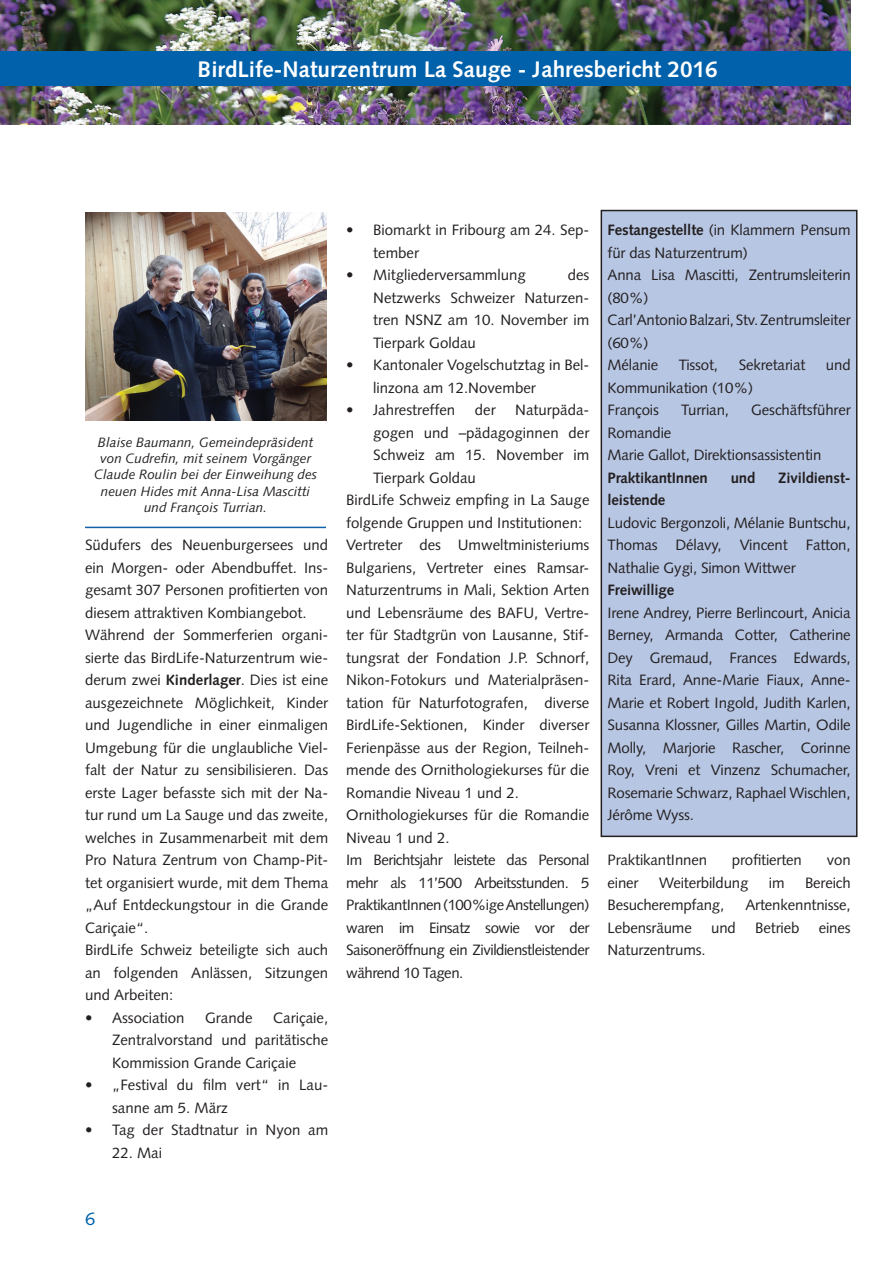
<style>
.page{position:relative;width:893px;height:1263px;background:#fff}
.page>*{position:absolute;margin:0;border:0;box-sizing:border-box;transform-origin:0 0}
.t1{font:700 22.5px "Syntax LT";color:#fff}
.t2{font:18px "Syntax LT";color:#0161aa}
.t3{font:15px/22.5px "Syntax LT";color:#231f20}
.t4{font:15px "Syntax LT";letter-spacing:-.03em;color:#231f20}
.t5{font:700 15px "Syntax LT";letter-spacing:-.01em;color:#231f20}
.t6{font:italic 13.5px/16.2px "Syntax LT";color:#231f20;text-align:center}
.s1{font-weight:700}
</style>
<div class="page">
<img style="left:0;top:0;width:850px;height:125px">
<div style="left:0;top:51px;width:850px;height:34px;background:#0161aa"></div>
<div style="left:601px;top:211px;width:256px;height:625px;background:#b7c6e3"></div>
<div style="left:601px;top:210px;width:256px;height:627px;border:2px solid #231f20"></div>
<img style="left:85px;top:213px;width:241px;height:207px">
<hr style="left:85px;top:527px;width:241px;height:1px;background:#1361ab">
<h1 class="t1" style="left:198px;top:56px;width:522px">BirdLife-Naturzentrum La Sauge - Jahresbericht 2016</h1>
<p class="t6" style="left:94px;top:434px;width:224px">Blaise Baumann, Gemeindepräsident von Cudrefin, mit seinem Vorgänger Claude Roulin bei der Einweihung des neuen Hides mit Anna-Lisa Mascitti und François Turrian.</p>
<p class="t3" style="left:85px;top:534px;width:245px">Südufers des Neuenburgersees und ein Morgen- oder Abendbuffet. Ins&shy;gesamt 307 Personen profitierten von diesem attraktiven Kombiangebot.<br>Während der Sommerferien organi&shy;sierte das BirdLife-Naturzentrum wie&shy;derum zwei <span class="s1">Kinderlager</span>. Dies ist eine ausgezeichnete Möglichkeit, Kinder und Jugendliche in einer einmaligen Umgebung für die unglaubliche Viel&shy;falt der Natur zu sensibilisieren. Das erste Lager befasste sich mit der Na&shy;tur rund um La Sauge und das zweite, welches in Zusammenarbeit mit dem Pro Natura Zentrum von Champ-Pit&shy;tet organisiert wurde, mit dem Thema „Auf Entdeckungstour in die Grande Cariçaie“.<br>BirdLife Schweiz beteiligte sich auch an folgenden Anlässen, Sitzungen und Arbeiten:</p>
<p class="t3" style="left:85px;top:1006px;width:101px">• Association</p>
<p class="t3" style="left:205px;top:1006px;width:49px">Grande</p>
<p class="t3" style="left:112px;top:1006px;width:218px;text-align:justify;text-indent:161px">Cariçaie, Zentralvorstand und paritätische Kommission Grande Cariçaie</p>
<p class="t3" style="left:112px;top:1074px;width:218px;text-indent:-27px">• „Festival du film vert“ in Lau&shy;sanne am 5. März</p>
<p class="t3" style="left:85px;top:1119px;width:245px">• Tag der Stadtnatur in Nyon am</p>
<p class="t3" style="left:112px;top:1141px;width:52px">22. Mai</p>
<p class="t3" style="left:373px;top:219px;width:218px;text-indent:-27px">• Biomarkt in Fribourg am 24. Sep&shy;tember</p>
<p class="t3" style="left:346px;top:264px;width:181px">• Mitgliederversammlung</p>
<p class="t3" style="left:373px;top:264px;width:218px;text-align:justify;text-indent:195px">des Netzwerks Schweizer Naturzen&shy;tren NSNZ am 10. November im Tierpark Goldau</p>
<p class="t3" style="left:373px;top:354px;width:218px;text-indent:-27px">• Kantonaler Vogelschutztag in Bel&shy;linzona am 12.November</p>
<p class="t3" style="left:346px;top:399px;width:110px">• Jahrestreffen</p>
<p class="t3" style="left:475px;top:399px;width:22px">der</p>
<p class="t3" style="left:515px;top:399px;width:76px">Naturpäda-</p>
<p class="t3" style="left:373px;top:421px;width:218px">gogen und –pädagoginnen der</p>
<p class="t3" style="left:373px;top:444px;width:218px">Schweiz am 15. November im</p>
<p class="t3" style="left:373px;top:466px;width:104px">Tierpark Goldau</p>
<p class="t3" style="left:346px;top:489px;width:245px">BirdLife Schweiz empfing in La Sauge</p>
<p class="t3" style="left:346px;top:511px;width:237px">folgende Gruppen und Institutionen:</p>
<p class="t3" style="left:346px;top:534px;width:245px">Vertreter des Umweltministeriums</p>
<p class="t3" style="left:346px;top:556px;width:245px">Bulgariens, Vertreter eines Ramsar-</p>
<p class="t3" style="left:346px;top:579px;width:245px">Naturzentrums in Mali, Sektion Arten</p>
<p class="t3" style="left:346px;top:601px;width:245px">und Lebensräume des BAFU, Vertre-</p>
<p class="t3" style="left:346px;top:624px;width:245px">ter für Stadtgrün von Lausanne, Stif-</p>
<p class="t3" style="left:346px;top:646px;width:245px">tungsrat der Fondation J.P. Schnorf,</p>
<p class="t3" style="left:346px;top:669px;width:245px">Nikon-Fotokurs und Materialpräsen-</p>
<p class="t3" style="left:346px;top:691px;width:245px">tation für Naturfotografen, diverse</p>
<p class="t3" style="left:346px;top:714px;width:245px">BirdLife-Sektionen, Kinder diverser</p>
<p class="t3" style="left:346px;top:736px;width:245px">Ferienpässe aus der Region, Teilneh-</p>
<p class="t3" style="left:346px;top:759px;width:245px">mende des Ornithologiekurses für die</p>
<p class="t3" style="left:346px;top:781px;width:174px">Romandie Niveau 1 und 2.</p>
<p class="t3" style="left:346px;top:804px;width:245px">Ornithologiekurses für die Romandie</p>
<p class="t3" style="left:346px;top:826px;width:105px">Niveau 1 und 2.</p>
<p class="t4" style="left:346px;top:851px;width:245px">Im Berichtsjahr leistete das Personal</p>
<p class="t4" style="left:346px;top:874px;width:245px">mehr als 11’500 Arbeitsstunden. 5</p>
<p class="t4" style="left:346px;top:896px;width:245px">PraktikantInnen (100%ige Anstellungen)</p>
<p class="t4" style="left:346px;top:919px;width:245px">waren im Einsatz sowie vor der</p>
<p class="t4" style="left:346px;top:941px;width:245px">Saisoneröffnung ein Zivildienstleistender</p>
<p class="t4" style="left:346px;top:964px;width:119px">während 10 Tagen.</p>
<p class="t3" style="left:607px;top:219px;width:245px"><span class="s1">Festangestellte</span> (in Klammern Pensum für das Naturzentrum)<br>Anna Lisa Mascitti, Zentrumsleiterin (80%)<br>Carl’Antonio Balzari, Stv. Zentrumsleiter (60%)<br>Mélanie</p>
<p class="t3" style="left:679px;top:354px;width:41px">Tissot,</p>
<p class="t3" style="left:739px;top:354px;width:68px">Sekretariat</p>
<p class="t3" style="left:826px;top:354px;width:26px">und</p>
<p class="t3" style="left:607px;top:376px;width:147px">Kommunikation (10%)<br>François</p>
<p class="t3" style="left:681px;top:399px;width:49px">Turrian,</p>
<p class="t3" style="left:751px;top:399px;width:101px">Geschäftsführer</p>
<p class="t3" style="left:607px;top:421px;width:215px">Romandie<br>Marie Gallot, Direktionsassistentin</p>
<p class="t5" style="left:607px;top:469px;width:102px">PraktikantInnen</p>
<p class="t5" style="left:731px;top:469px;width:26px">und</p>
<p class="t5" style="left:778px;top:469px;width:74px">Zivildienst-</p>
<p class="t5" style="left:607px;top:491px;width:59px">leistende</p>
<p class="t3" style="left:607px;top:511px;width:245px;text-align:justify">Ludovic Bergonzoli, Mélanie Buntschu, Thomas Délavy, Vincent Fatton, Nathalie Gygi, Simon Wittwer</p>
<p class="t5" style="left:607px;top:581px;width:68px">Freiwillige</p>
<p class="t3" style="left:607px;top:601px;width:245px;text-align:justify">Irene Andrey, Pierre Berlincourt, Anicia Berney, Armanda Cotter, Catherine Dey Gremaud, Frances Edwards, Rita Erard, Anne-Marie Fiaux, Anne-Marie et Robert Ingold, Judith Karlen, Susanna Klossner, Gilles Martin, Odile Molly, Marjorie Rascher, Corinne Roy, Vreni et Vinzenz Schumacher, Rosemarie Schwarz, Raphael Wischlen, Jérôme Wyss.</p>
<p class="t3" style="left:607px;top:849px;width:101px">PraktikantInnen</p>
<p class="t3" style="left:732px;top:849px;width:72px">profitierten</p>
<p class="t3" style="left:827px;top:849px;width:25px">von</p>
<p class="t3" style="left:607px;top:871px;width:33px">einer</p>
<p class="t3" style="left:659px;top:871px;width:91px">Weiterbildung</p>
<p class="t3" style="left:769px;top:871px;width:17px">im</p>
<p class="t3" style="left:805px;top:871px;width:47px">Bereich</p>
<p class="t3" style="left:607px;top:894px;width:118px">Besucherempfang,</p>
<p class="t3" style="left:745px;top:894px;width:107px">Artenkenntnisse,</p>
<p class="t3" style="left:607px;top:916px;width:86px">Lebensräume</p>
<p class="t3" style="left:711px;top:916px;width:26px">und</p>
<p class="t3" style="left:755px;top:916px;width:46px">Betrieb</p>
<p class="t3" style="left:819px;top:916px;width:33px">eines</p>
<p class="t3" style="left:607px;top:939px;width:100px">Naturzentrums.</p>
<p class="t2" style="left:85px;top:1208px;width:12px">6</p>
</div>
